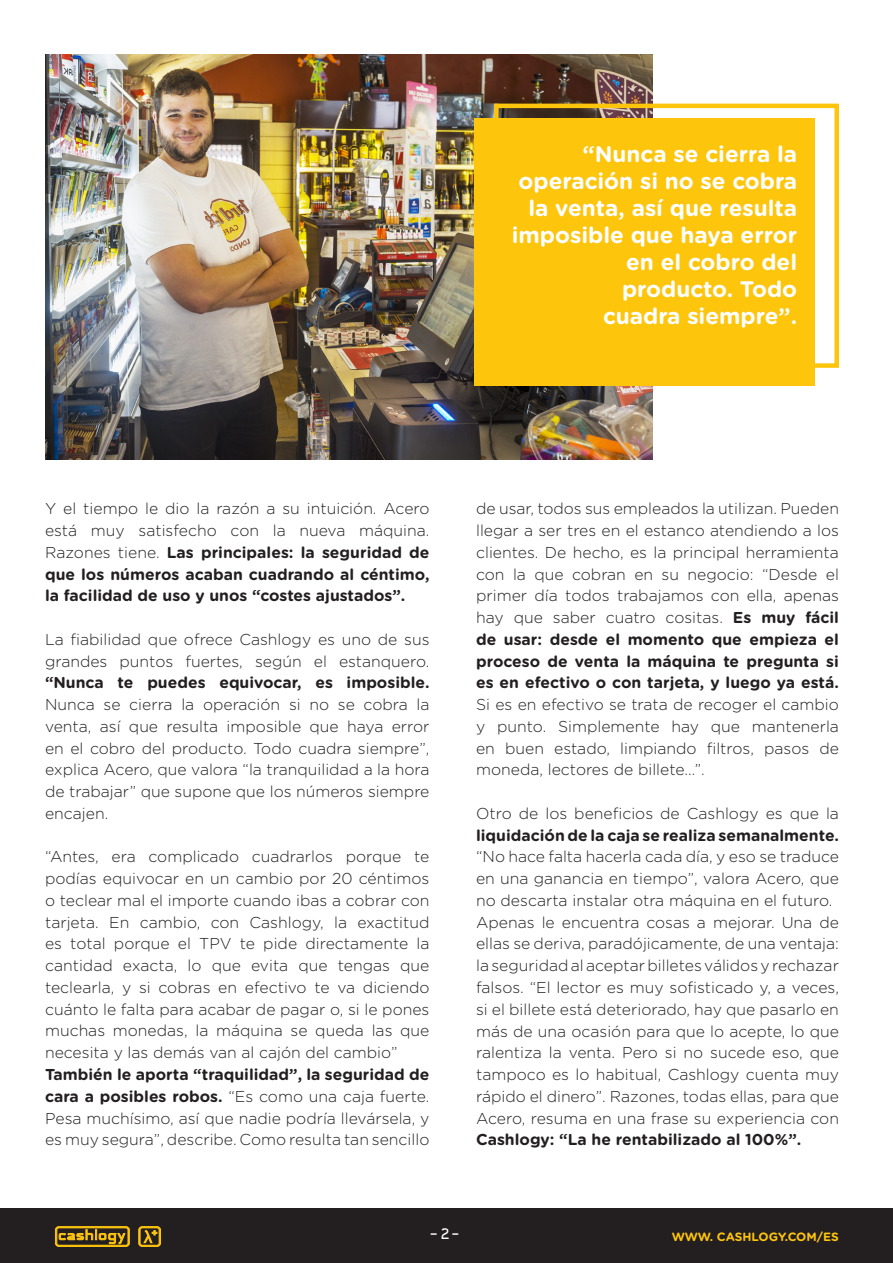
<style>
.page{position:relative;width:893px;height:1263px;background:#fff}
.page>*{position:absolute;margin:0;border:0;box-sizing:border-box;transform-origin:0 0}
.t1{font:700 22.5px/27px "Gotham Rounded";color:#fff;text-align:right}
.t2{font:300 15.75px/21.8px "Gotham Rounded";color:#231f20;text-align:justify}
.t3{font:700 15.75px/21.8px "Gotham Rounded";color:#231f20;text-align:justify}
.t4{font:15px "Jigger Rounded Front";color:#fff}
.t5{font:700 12px "Gotham Rounded";letter-spacing:-.005em;color:#fec50d}
.s1{font-weight:300}
.s2{font-weight:700}
</style>
<div class="page">
<div style="left:0;top:1209px;width:893px;height:54px;background:#231f20"></div>
<img style="left:45px;top:54px;width:608px;height:405px">
<div style="left:474px;top:118px;width:340px;height:268px;background:#fec50d"></div>
<div style="left:494px;top:104px;width:345px;height:264px;border:4px solid #fec50d"></div>
<svg style="left:55px;top:1226px;width:75px;height:21px"></svg>
<svg style="left:138px;top:1226px;width:23px;height:21px"></svg>
<h1 class="t1" style="left:512px;top:139px;width:287px">“Nunca se cierra la operación si no se cobra la venta, así que resulta imposible que haya error en el cobro del producto. Todo<br>cuadra siempre”.</h1>
<p class="t3" style="left:45px;top:497px;width:386px"><span class="s1">Y el tiempo le dio la razón a su intuición. Acero está muy satisfecho con la nueva máquina.<br>Razones tiene.</span> Las principales: la seguridad de que los números acaban cuadrando al céntimo, la facilidad de uso y unos “costes ajustados”.</p>
<p class="t2" style="left:45px;top:628px;width:386px">La fiabilidad que ofrece Cashlogy es uno de sus grandes puntos fuertes, según el estanquero.</p>
<p class="t3" style="left:45px;top:671px;width:386px">“Nunca te puedes equivocar, es imposible.</p>
<p class="t2" style="left:45px;top:693px;width:386px">Nunca se cierra la operación si no se cobra la venta, así que resulta imposible que haya error en el cobro del producto. Todo cuadra siempre”, explica Acero, que valora “la tranquilidad a la hora de trabajar” que supone que los números siempre encajen.</p>
<p class="t2" style="left:45px;top:845px;width:386px">“Antes, era complicado cuadrarlos porque te podías equivocar en un cambio por 20 céntimos o teclear mal el importe cuando ibas a cobrar con tarjeta. En cambio, con Cashlogy, la exactitud es total porque el TPV te pide directamente la cantidad exacta, lo que evita que tengas que teclearla, y si cobras en efectivo te va diciendo cuánto le falta para acabar de pagar o, si le pones muchas monedas, la máquina se queda las que necesita y las demás van al cajón del cambio”</p>
<p class="t2" style="left:45px;top:1063px;width:386px"><span class="s2">También le aporta “traquilidad”, la seguridad de cara a posibles robos.</span> “Es como una caja fuerte.<br>Pesa muchísimo, así que nadie podría llevársela, y es muy segura”, describe. Como resulta tan sencillo</p>
<p class="t2" style="left:476px;top:497px;width:364px">de usar, todos sus empleados la utilizan. Pueden llegar a ser tres en el estanco atendiendo a los clientes. De hecho, es la principal herramienta con la que cobran en su negocio: “Desde el primer día todos trabajamos con ella, apenas hay que saber cuatro cositas. <span class="s2">Es muy fácil de usar: desde el momento que empieza el proceso de venta la máquina te pregunta si es en efectivo o con tarjeta, y luego ya está.</span></p>
<p class="t2" style="left:476px;top:693px;width:364px">Si es en efectivo se trata de recoger el cambio y punto. Simplemente hay que mantenerla en buen estado, limpiando filtros, pasos de moneda, lectores de billete...”.</p>
<p class="t2" style="left:476px;top:802px;width:364px">Otro de los beneficios de Cashlogy es que la</p>
<p class="t3" style="left:476px;top:824px;width:364px">liquidación de la caja se realiza semanalmente.</p>
<p class="t2" style="left:476px;top:845px;width:364px;text-align:left">“No hace falta hacerla cada día, y eso se traduce en una ganancia en tiempo”, valora Acero, que no descarta instalar otra máquina en el futuro.<br>Apenas le encuentra cosas a mejorar. Una de ellas se deriva, paradójicamente, de una ventaja: la seguridad al aceptar billetes válidos y rechazar falsos. “El lector es muy sofisticado y, a veces, si el billete está deteriorado, hay que pasarlo en más de una ocasión para que lo acepte, lo que ralentiza la venta. Pero si no sucede eso, que tampoco es lo habitual, Cashlogy cuenta muy rápido el dinero”. Razones, todas ellas, para que Acero, resuma en una frase su experiencia con</p>
<p class="t3" style="left:476px;top:1128px;width:327px">Cashlogy: “La he rentabilizado al 100%”.</p>
<p class="t4" style="left:430px;top:1228px;width:34px">-2-</p>
<p class="t5" style="left:672px;top:1228px;width:169px">WWW. CASHLOGY.COM/ES</p>
</div>
